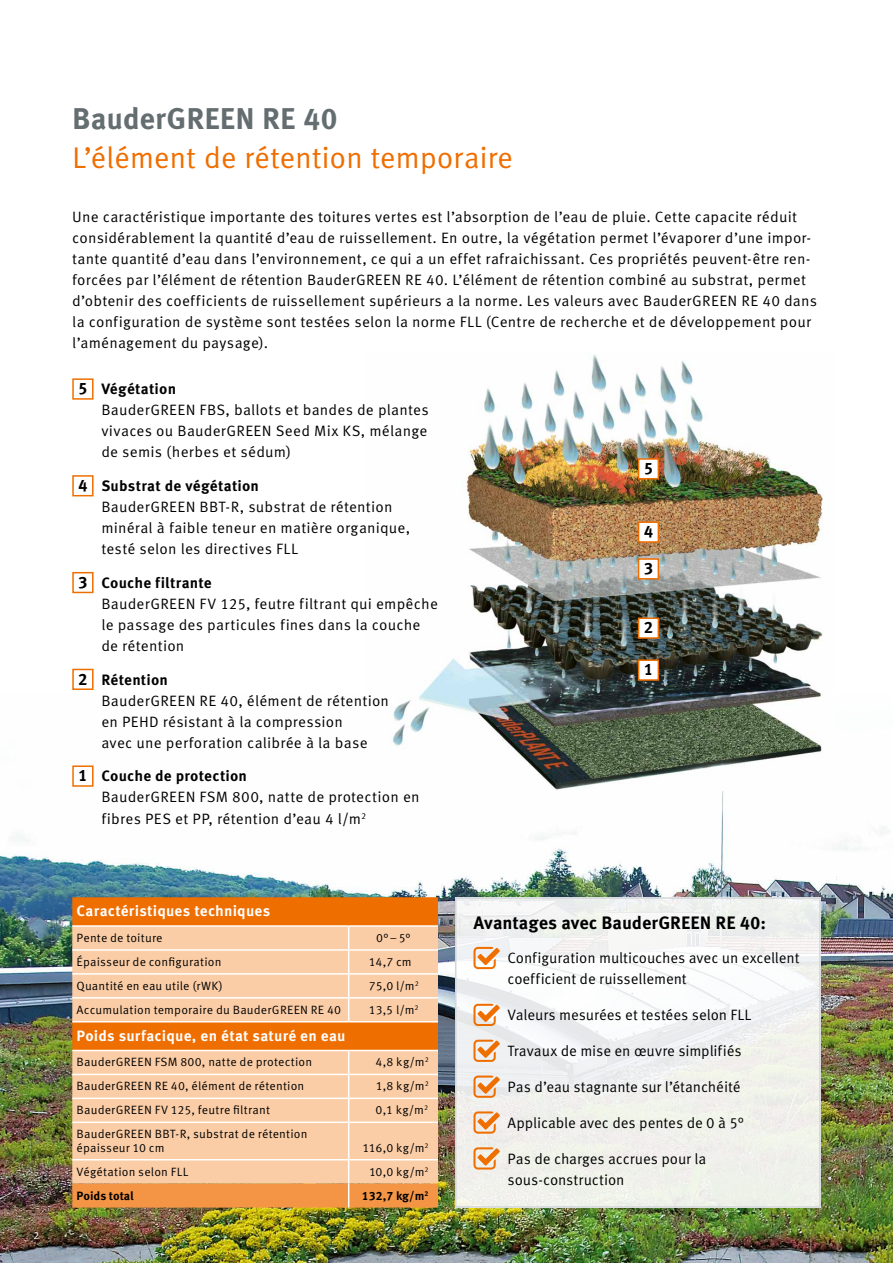
<style>
.page{position:relative;width:893px;height:1263px;background:#fff}
.page>*{position:absolute;margin:0;border:0;box-sizing:border-box;transform-origin:0 0}
.t1{font:30px "Meta Correspondence Pro";letter-spacing:-.01em;color:#ef6e00}
.t2{font:700 30px "Meta Correspondence Pro";letter-spacing:-.005em;color:#646d6f}
.t3{font:700 18px "Meta Correspondence Pro";color:#000}
.t4{font:700 16.5px "Meta Correspondence Pro";color:#000}
.t5{font:15px/21px "Meta Correspondence Pro";letter-spacing:.01em;color:#000}
.t6{font:15px/21px "Meta Correspondence Pro";letter-spacing:-.01em;color:#000}
.t7{font:700 15px "Meta Correspondence Pro";letter-spacing:.01em;color:#fff}
.t8{font:12px/13.5px "Meta Correspondence Pro";letter-spacing:.015em;color:#000}
.t9{font:700 12px "Meta Correspondence Pro";letter-spacing:-.005em;color:#000}
.t10{font:10.5px "Meta Correspondence Pro";color:#fff}
.s1{font-weight:700;font-size:16.5px}
.s2{font-weight:700}
</style>
<div class="page">
<img style="left:0;top:668px;width:893px;height:595px">
<div style="left:455px;top:897px;width:366px;height:311px;background:linear-gradient(to right,#f2f2f1,#f2f3ef)"></div>
<div style="left:72px;top:897px;width:366px;height:28px;background:#ef6e00"></div>
<svg style="left:72px;top:927px;width:366px;height:232px;background:#f9c192"></svg>
<hr style="left:72px;top:949px;width:277px;height:2px;background:#fff">
<hr style="left:349px;top:949px;width:89px;height:2px;background:#fff">
<hr style="left:72px;top:973px;width:277px;height:2px;background:#fff">
<hr style="left:349px;top:973px;width:89px;height:2px;background:#fff">
<hr style="left:72px;top:997px;width:277px;height:1px;background:#fff">
<hr style="left:349px;top:997px;width:89px;height:1px;background:#fff">
<svg style="left:348px;top:927px;width:1px;height:94px"></svg>
<svg style="left:348px;top:1051px;width:1px;height:70px"></svg>
<hr style="left:348px;top:1123px;width:1px;height:36px;background:#fff">
<svg style="left:72px;top:1160px;width:366px;height:47px;background:#f6b176"></svg>
<hr style="left:72px;top:1074px;width:277px;height:1px;background:#fff">
<hr style="left:349px;top:1074px;width:89px;height:1px;background:#fff">
<hr style="left:72px;top:1097px;width:277px;height:2px;background:#fff">
<hr style="left:349px;top:1097px;width:89px;height:2px;background:#fff">
<hr style="left:72px;top:1121px;width:277px;height:2px;background:#fff">
<hr style="left:349px;top:1121px;width:89px;height:2px;background:#fff">
<hr style="left:72px;top:1159px;width:277px;height:1px;background:#fff">
<hr style="left:349px;top:1159px;width:89px;height:1px;background:#fff">
<hr style="left:72px;top:925px;width:277px;height:2px;background:#fff">
<hr style="left:349px;top:925px;width:89px;height:2px;background:#fff">
<hr style="left:72px;top:1050px;width:277px;height:1px;background:#fff">
<hr style="left:349px;top:1050px;width:89px;height:1px;background:#fff">
<hr style="left:72px;top:1021px;width:277px;height:1px;background:#fff">
<hr style="left:349px;top:1021px;width:89px;height:1px;background:#fff">
<svg style="left:473px;top:947px;width:27px;height:22px"></svg>
<svg style="left:473px;top:1004px;width:27px;height:22px"></svg>
<svg style="left:473px;top:1040px;width:27px;height:22px"></svg>
<svg style="left:473px;top:1075px;width:27px;height:23px"></svg>
<svg style="left:473px;top:1111px;width:27px;height:23px"></svg>
<svg style="left:473px;top:1147px;width:27px;height:22px"></svg>
<div style="left:455px;top:897px;width:366px;height:311px;border:2px solid #d3d7da"></div>
<img style="left:366px;top:354px;width:467px;height:437px">
<div style="left:639px;top:459px;width:19px;height:20px;background:#fff"></div>
<div style="left:638px;top:458px;width:21px;height:21px;border:2px solid #ef6e00"></div>
<div style="left:639px;top:522px;width:19px;height:20px;background:#fff"></div>
<div style="left:638px;top:521px;width:21px;height:22px;border:2px solid #ef6e00"></div>
<div style="left:639px;top:559px;width:19px;height:20px;background:#fff"></div>
<div style="left:638px;top:558px;width:21px;height:21px;border:2px solid #ef6e00"></div>
<div style="left:639px;top:618px;width:19px;height:20px;background:#fff"></div>
<div style="left:638px;top:617px;width:21px;height:22px;border:2px solid #ef6e00"></div>
<div style="left:639px;top:660px;width:19px;height:20px;background:#fff"></div>
<div style="left:638px;top:659px;width:21px;height:22px;border:2px solid #ef6e00"></div>
<div style="left:72px;top:378px;width:22px;height:22px;border:2px solid #ef6e00"></div>
<div style="left:72px;top:475px;width:22px;height:21px;border:2px solid #ef6e00"></div>
<div style="left:72px;top:572px;width:22px;height:21px;border:2px solid #ef6e00"></div>
<div style="left:73px;top:669px;width:20px;height:20px;background:#fff"></div>
<div style="left:72px;top:669px;width:22px;height:21px;border:2px solid #ef6e00"></div>
<div style="left:73px;top:766px;width:20px;height:20px;background:#fff"></div>
<div style="left:72px;top:765px;width:22px;height:22px;border:2px solid #ef6e00"></div>
<p class="t10" style="left:33px;top:1228px;width:8px">2</p>
<h1 class="t2" style="left:72px;top:95px;width:267px">BauderGREEN RE 40</h1>
<h1 class="t1" style="left:72px;top:135px;width:442px">L’élément de rétention temporaire</h1>
<p class="t5" style="left:72px;top:206px;width:746px">Une caractéristique importante des toitures vertes est l’absorption de l’eau de pluie. Cette capacite réduit considérablement la quantité d’eau de ruissellement. En outre, la végétation permet l’évaporer d’une impor&shy;tante quantité d’eau dans l’environnement, ce qui a un effet rafraichissant. Ces propriétés peuvent-être ren&shy;forcées par l’élément de rétention BauderGREEN RE 40. L’élément de rétention combiné au substrat, permet d’obtenir des coefficients de ruissellement supérieurs a la norme. Les valeurs avec BauderGREEN RE 40 dans la configuration de système sont testées selon la norme FLL (Centre de recherche et de développement pour l’aménagement du paysage).</p>
<p class="t5" style="left:101px;top:378px;width:329px;text-indent:-23px"><span class="s1">5</span> <span class="s2">Végétation<br></span>BauderGREEN FBS, ballots et bandes de plantes vivaces ou BauderGREEN Seed Mix KS, mélange de semis (herbes et sédum)</p>
<p class="t5" style="left:101px;top:474px;width:310px;text-indent:-23px"><span class="s1">4</span> <span class="s2">Substrat de végétation<br></span>BauderGREEN BBT-R, substrat de rétention minéral à faible teneur en matière organique, testé selon les directives FLL</p>
<p class="t5" style="left:101px;top:571px;width:338px;text-indent:-23px"><span class="s1">3</span> <span class="s2">Couche filtrante<br></span>BauderGREEN FV 125, feutre filtrant qui empêche le passage des particules fines dans la couche de rétention</p>
<p class="t5" style="left:101px;top:668px;width:289px;text-indent:-23px"><span class="s1">2</span> <span class="s2">Rétention<br></span>BauderGREEN RE 40, élément de rétention en PEHD résistant à la compression<br>avec une perforation calibrée à la base</p>
<p class="t5" style="left:101px;top:765px;width:320px;text-indent:-23px"><span class="s1">1</span> <span class="s2">Couche de protection<br></span>BauderGREEN FSM 800, natte de protection en fibres PES et PP, rétention d’eau 4 l/m<sup>2</sup></p>
<p class="t7" style="left:77px;top:899px;width:195px">Caractéristiques techniques</p>
<p class="t8" style="left:77px;top:930px;width:88px">Pente de toiture</p>
<p class="t8" style="left:376px;top:930px;width:36px">0°–5°</p>
<p class="t8" style="left:77px;top:954px;width:146px">Épaisseur de configuration</p>
<p class="t8" style="left:369px;top:954px;width:45px">14,7 cm</p>
<p class="t8" style="left:77px;top:978px;width:148px">Quantité en eau utile (rWK)</p>
<p class="t8" style="left:369px;top:978px;width:51px">75,0 l/m<sup>2</sup></p>
<p class="t8" style="left:77px;top:1002px;width:266px">Accumulation temporaire du BauderGREEN RE 40</p>
<p class="t8" style="left:369px;top:1002px;width:51px">13,5 l/m<sup>2</sup></p>
<p class="t7" style="left:77px;top:1024px;width:271px">Poids surfacique, en état saturé en eau</p>
<p class="t8" style="left:77px;top:1055px;width:237px">BauderGREEN FSM 800, natte de protection</p>
<p class="t8" style="left:375px;top:1055px;width:55px">4,8 kg/m<sup>2</sup></p>
<p class="t8" style="left:77px;top:1078px;width:229px">BauderGREEN RE 40, élément de rétention</p>
<p class="t8" style="left:376px;top:1078px;width:54px">1,8 kg/m<sup>2</sup></p>
<p class="t8" style="left:77px;top:1102px;width:195px">BauderGREEN FV 125, feutre filtrant</p>
<p class="t8" style="left:376px;top:1102px;width:54px">0,1 kg/m<sup>2</sup></p>
<p class="t8" style="left:77px;top:1126px;width:233px">BauderGREEN BBT-R, substrat de rétention épaisseur 10 cm</p>
<p class="t8" style="left:362px;top:1140px;width:67px">116,0 kg/m<sup>2</sup></p>
<p class="t8" style="left:77px;top:1164px;width:113px">Végétation selon FLL</p>
<p class="t8" style="left:369px;top:1164px;width:61px">10,0 kg/m<sup>2</sup></p>
<p class="t9" style="left:77px;top:1186px;width:59px">Poids total</p>
<p class="t9" style="left:362px;top:1186px;width:68px">132,7 kg/m<sup>2</sup></p>
<p class="t4" style="left:644px;top:455px;width:11px">5</p>
<p class="t4" style="left:644px;top:519px;width:11px">4</p>
<p class="t4" style="left:644px;top:555px;width:11px">3</p>
<p class="t4" style="left:644px;top:615px;width:11px">2</p>
<p class="t4" style="left:644px;top:657px;width:11px">1</p>
<p class="t3" style="left:473px;top:909px;width:294px">Avantages avec BauderGREEN RE 40:</p>
<p class="t6" style="left:508px;top:946px;width:294px">Configuration multicouches avec un excellent coefficient de ruissellement</p>
<p class="t5" style="left:508px;top:1003px;width:246px">Valeurs mesurées et testées selon FLL</p>
<p class="t6" style="left:508px;top:1039px;width:236px">Travaux de mise en œuvre simplifiés</p>
<p class="t6" style="left:508px;top:1075px;width:234px">Pas d’eau stagnante sur l’étanchéité</p>
<p class="t6" style="left:508px;top:1111px;width:238px">Applicable avec des pentes de 0 à 5°</p>
<p class="t5" style="left:508px;top:1147px;width:200px">Pas de charges accrues pour la sous-construction</p>
</div>
